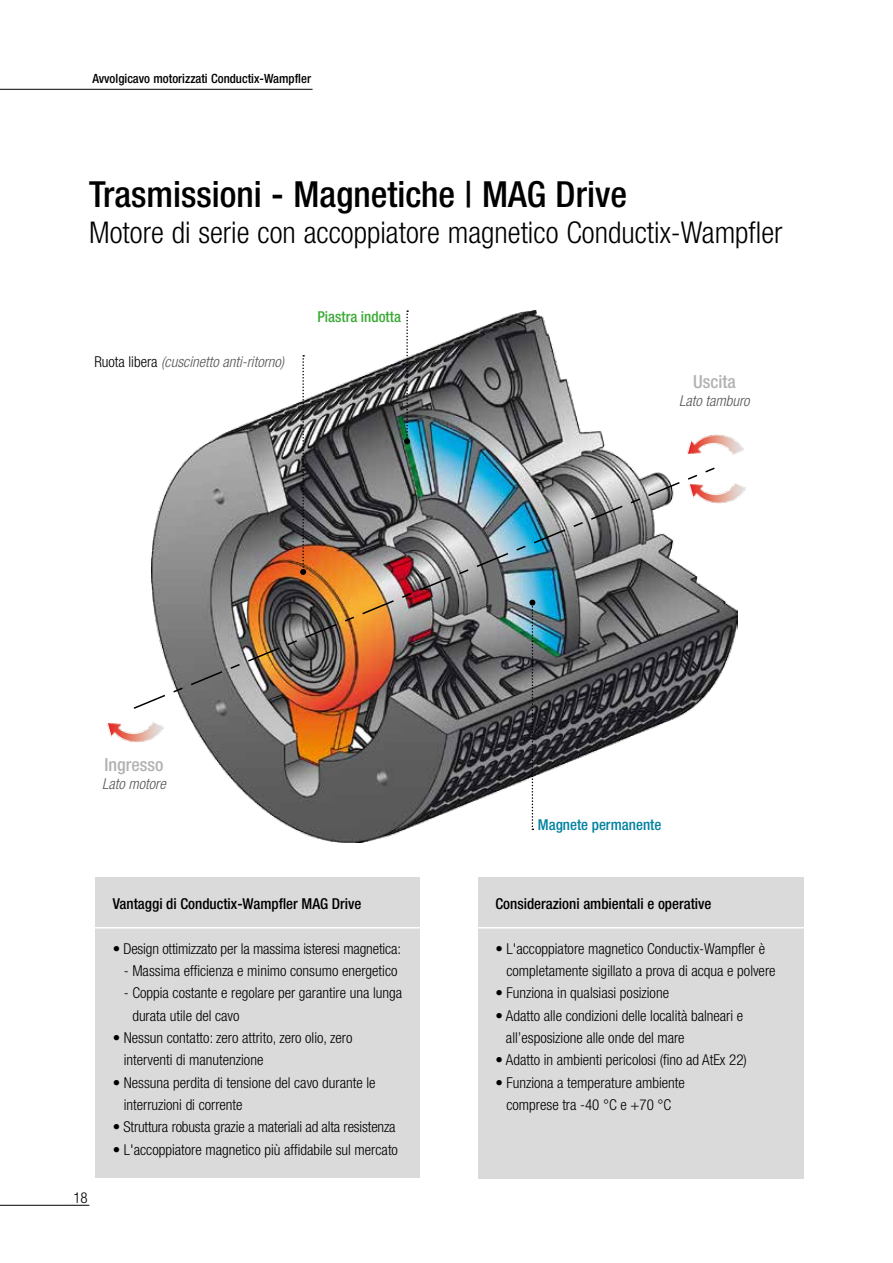
<style>
.page{position:relative;width:893px;height:1263px;background:#fff}
.page>*{position:absolute;margin:0;border:0;box-sizing:border-box;transform-origin:0 0}
.t1{font:500 condensed 36px "Helvetica Neue LT";color:#000}
.t2{font:300 condensed 30px "Helvetica Neue LT";color:#000}
.t3{font:500 condensed 18px "Helvetica Neue LT";color:#b3b2b2}
.t4{font:300 condensed 15px/22.4px "Helvetica Neue LT";color:#000}
.t5{font:500 condensed 15px "Helvetica Neue LT";color:#000}
.t6{font:italic 300 condensed 15px "Helvetica Neue LT";color:#575756}
.t7{font:500 condensed 15px "Helvetica Neue LT";color:#0081a0}
.t8{font:500 condensed 15px "Helvetica Neue LT";color:#3aaa35}
.t9{font:500 condensed 12.75px "Helvetica Neue LT";color:#000}
.s1{font-style:normal;color:#000}
</style>
<div class="page">
<hr style="left:0;top:89px;width:313px;height:1px;background:#000">
<hr style="left:0;top:1205px;width:89px;height:1px;background:#000">
<img style="left:181px;top:310px;width:557px;height:533px">
<img style="left:151px;top:466px;width:565px;height:244px">
<img style="left:681px;top:477px;width:65px;height:51px">
<img style="left:679px;top:409px;width:65px;height:68px">
<svg style="left:404px;top:310px;width:6px;height:134px"></svg>
<svg style="left:300px;top:355px;width:6px;height:220px"></svg>
<svg style="left:529px;top:600px;width:6px;height:230px"></svg>
<img style="left:107px;top:700px;width:61px;height:43px">
<div style="left:96px;top:877px;width:324px;height:301px;background:#dadada"></div>
<div style="left:478px;top:877px;width:326px;height:302px;background:#dadada"></div>
<hr style="left:38px;top:927px;width:793px;height:1px;background:#fff">
<p class="t9" style="left:92px;top:71px;width:220px">Avvolgicavo motorizzati Conductix-Wampfler</p>
<h1 class="t1" style="left:89px;top:173px;width:539px">Trasmissioni - Magnetiche | MAG Drive</h1>
<h2 class="t2" style="left:89px;top:215px;width:695px">Motore di serie con accoppiatore magnetico Conductix-Wampfler</h2>
<p class="t6" style="left:94px;top:353px;width:191px"><span class="s1">Ruota libera</span> (cuscinetto anti-ritorno)</p>
<p class="t8" style="left:317px;top:308px;width:85px">Piastra indotta</p>
<p class="t3" style="left:693px;top:371px;width:44px">Uscita</p>
<p class="t6" style="left:679px;top:392px;width:72px">Lato tamburo</p>
<p class="t3" style="left:104px;top:754px;width:60px">Ingresso</p>
<p class="t6" style="left:102px;top:775px;width:65px">Lato motore</p>
<p class="t4" style="left:73px;top:1187px;width:16px">18</p>
<p class="t5" style="left:113px;top:895px;width:250px">Vantaggi di Conductix-Wampfler MAG Drive</p>
<p class="t4" style="left:113px;top:937px;width:290px">• Design ottimizzato per la massima isteresi magnetica:</p>
<p class="t4" style="left:124px;top:959px;width:275px">- Massima efficienza e minimo consumo energetico</p>
<p class="t4" style="left:132px;top:982px;width:271px;text-indent:-9px">- Coppia costante e regolare per garantire una lunga durata utile del cavo</p>
<p class="t4" style="left:124px;top:1026px;width:230px;text-indent:-11px">• Nessun contatto: zero attrito, zero olio, zero interventi di manutenzione</p>
<p class="t4" style="left:124px;top:1071px;width:253px;text-indent:-11px">• Nessuna perdita di tensione del cavo durante le interruzioni di corrente</p>
<p class="t4" style="left:113px;top:1115px;width:284px">• Struttura robusta grazie a materiali ad alta resistenza</p>
<p class="t4" style="left:113px;top:1138px;width:287px">• L'accoppiatore magnetico più affidabile sul mercato</p>
<p class="t7" style="left:538px;top:816px;width:125px">Magnete permanente</p>
<p class="t5" style="left:495px;top:895px;width:218px">Considerazioni ambientali e operative</p>
<p class="t4" style="left:506px;top:937px;width:271px;text-indent:-11px">• L'accoppiatore magnetico Conductix-Wampfler è completamente sigillato a prova di acqua e polvere</p>
<p class="t4" style="left:495px;top:982px;width:175px">• Funziona in qualsiasi posizione</p>
<p class="t4" style="left:506px;top:1004px;width:239px;text-indent:-11px">• Adatto alle condizioni delle località balneari e all’esposizione alle onde del mare</p>
<p class="t4" style="left:495px;top:1049px;width:253px">• Adatto in ambienti pericolosi (fino ad AtEx 22)</p>
<p class="t4" style="left:495px;top:1071px;width:191px;text-align:center">• Funziona a temperature ambiente comprese tra -40 °C e +70 °C</p>
</div>
